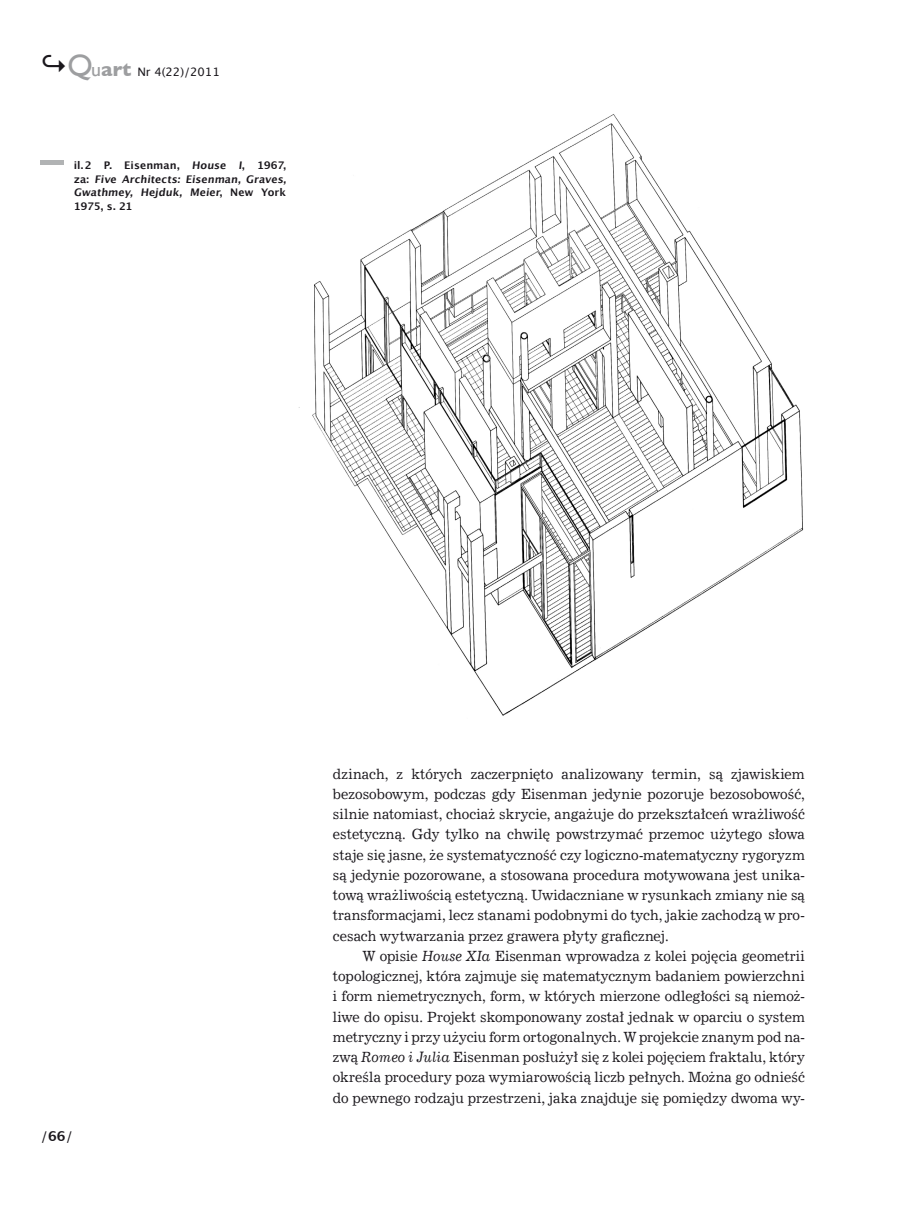
<style>
.page{position:relative;width:921px;height:1219px;background:#fff}
.page>*{position:absolute;margin:0;border:0;box-sizing:border-box;transform-origin:0 0}
.t1{font:14.1px "News 702 EU";letter-spacing:.005em;color:#1a171c;scale:.94 1}
.t2{font:13.5px "Lucida Grande";color:#1a171c}
.t3{font:11.7px "Lucida Grande";color:#1a171c}
.t4{font:700 10.5px/13.5px "Lucida Grande";color:#1a171c}
.s1{font-weight:700;font-size:27px}
.s2{font-family:"Gill Sans";font-size:30.9px;color:#9d9ea0}
.s3{font-family:"Gill Sans";font-size:19.8px;color:#9d9ea0}
.s4{font-family:"Gill Sans";font-weight:700;font-size:19.8px;color:#9d9ea0}
.s5{font-weight:700}
.s6{font-style:italic}
</style>
<div class="page">
<img style="left:298px;top:114px;width:506px;height:602px">
<div style="left:40px;top:160px;width:24px;height:5px;background:#b1b3b4"></div>
<p class="t3" style="left:40px;top:65px;width:181px"><span class="s1">↪</span><span class="s2">Q</span><span class="s3">u</span><span class="s4">art</span> Nr 4(22)/2011</p>
<p class="t4" style="left:74px;top:159px;width:216px">il.2 P. Eisenman, House I, 1967, z a : Five Architects: Eisenman, Graves,<br>Gwathmey, Hejduk, Meier, N e w Yo r k<br>1975, s. 21</p>
<p class="t2" style="left:41px;top:1128px;width:33px">/<span class="s5">66</span>/</p>
<p class="t1" style="left:333px;top:764px;width:504px">dzinach, z których zaczerpnięto analizowany termin, są zjawiskiem</p>
<p class="t1" style="left:333px;top:785px;width:504px">bezosobowym, podczas gdy Eisenman jedynie pozoruje bezosobowość,</p>
<p class="t1" style="left:333px;top:805px;width:504px">silnie natomiast, chociaż skrycie, angażuje do przekształceń wrażliwość</p>
<p class="t1" style="left:333px;top:825px;width:504px">estetyczną. Gdy tylko na chwilę powstrzymać przemoc użytego słowa</p>
<p class="t1" style="left:333px;top:845px;width:504px">staje się jasne, że systematyczność czy logiczno-matematyczny rygoryzm</p>
<p class="t1" style="left:333px;top:866px;width:504px">są jedynie pozorowane, a stosowana procedura motywowana jest unika-</p>
<p class="t1" style="left:333px;top:886px;width:504px">tową wrażliwością estetyczną. Uwidaczniane w rysunkach zmiany nie są</p>
<p class="t1" style="left:333px;top:906px;width:504px">transformacjami, lecz stanami podobnymi do tych, jakie zachodzą w pro-</p>
<p class="t1" style="left:333px;top:926px;width:359px">cesach wytwarzania przez grawera płyty graficznej.</p>
<p class="t1" style="left:363px;top:947px;width:472px">W opisie <span class="s6">House XIa</span> Eisenman wprowadza z kolei pojęcia geometrii</p>
<p class="t1" style="left:333px;top:967px;width:504px">topologicznej, która zajmuje się matematycznym badaniem powierzchni</p>
<p class="t1" style="left:333px;top:987px;width:504px">i form niemetrycznych, form, w których mierzone odległości są niemoż-</p>
<p class="t1" style="left:333px;top:1007px;width:504px">liwe do opisu. Projekt skomponowany został jednak w oparciu o system</p>
<p class="t1" style="left:333px;top:1028px;width:504px">metryczny i przy użyciu form ortogonalnych. W projekcie znanym pod na-</p>
<p class="t1" style="left:333px;top:1048px;width:504px">zwą <span class="s6">Romeo i Julia</span> Eisenman posłużył się z kolei pojęciem fraktalu, który</p>
<p class="t1" style="left:333px;top:1068px;width:504px">określa procedury poza wymiarowością liczb pełnych. Można go odnieść</p>
<p class="t1" style="left:333px;top:1088px;width:504px">do pewnego rodzaju przestrzeni, jaka znajduje się pomiędzy dwoma wy-</p>
</div>
